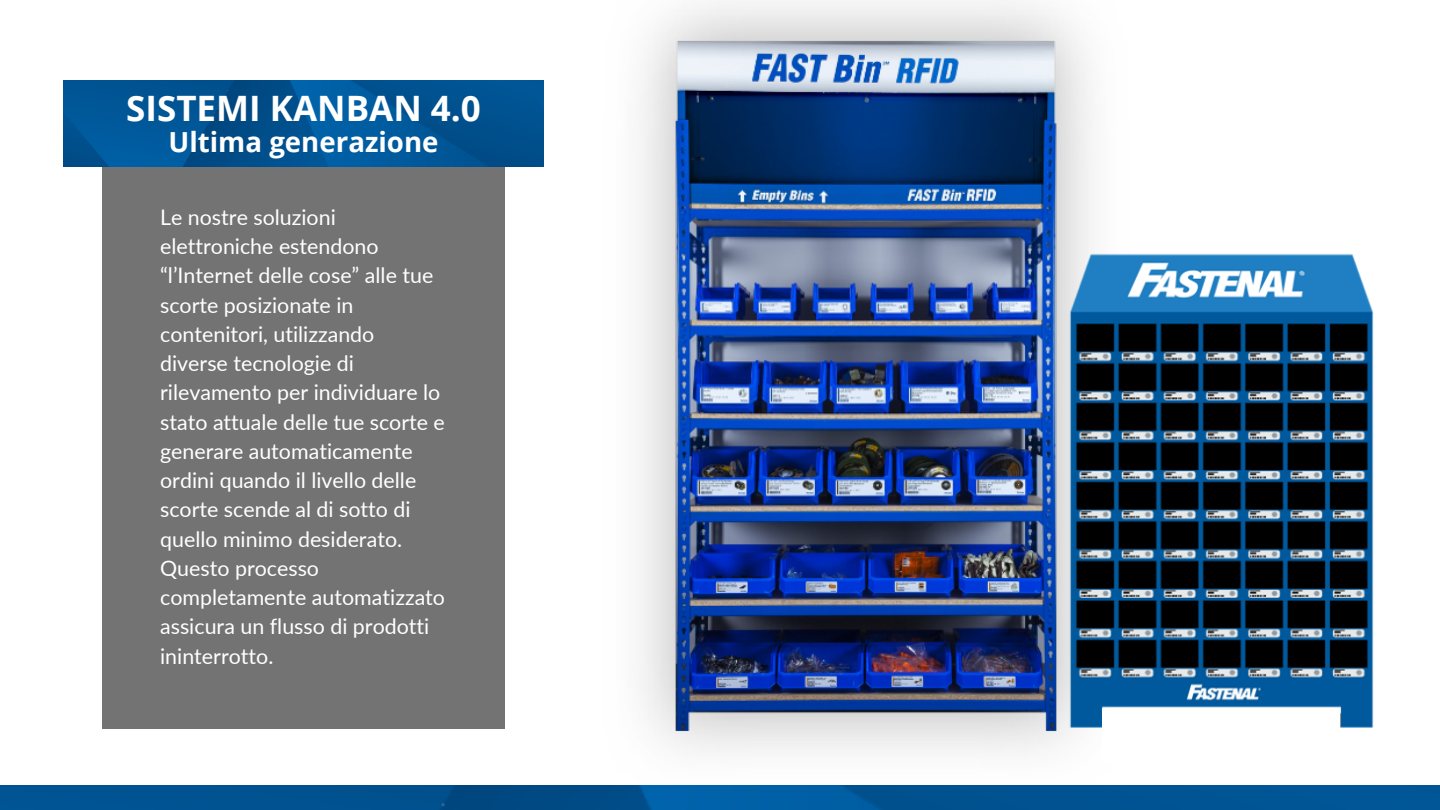
<style>
.page{position:relative;width:1440px;height:810px;background:#fff}
.page>*{position:absolute;margin:0;border:0;box-sizing:border-box;transform-origin:0 0}
.t1{font:700 35px "Open Sans";color:#fff}
.t2{font:700 27.6px "Open Sans";color:#fff}
.t3{font:21.4px/29.2px "Lato";color:#fff}
</style>
<div class="page">
<div style="left:102px;top:138px;width:403px;height:591px;background:#737373"></div>
<img style="left:64px;top:81px;width:479px;height:85px">
<img style="left:600px;top:2px;width:532px;height:784px">
<img style="left:0;top:786px;width:1440px;height:24px">
<img style="left:1017px;top:151px;width:357px;height:627px">
<div style="left:1102px;top:708px;width:238px;height:54px;background:#fff"></div>
<h1 class="t1" style="left:126px;top:83px;width:356px">SISTEMI KANBAN 4.0</h1>
<p class="t2" style="left:169px;top:122px;width:272px">Ultima generazione</p>
<p class="t3" style="left:160px;top:202px;width:286px">Le nostre soluzioni elettroniche estendono “l’Internet delle cose” alle tue scorte posizionate in contenitori, utilizzando diverse tecnologie di rilevamento per individuare lo stato attuale delle tue scorte e generare automaticamente ordini quando il livello delle scorte scende al di sotto di quello minimo desiderato.<br>Questo processo completamente automatizzato assicura un flusso di prodotti ininterrotto.</p>
</div>
